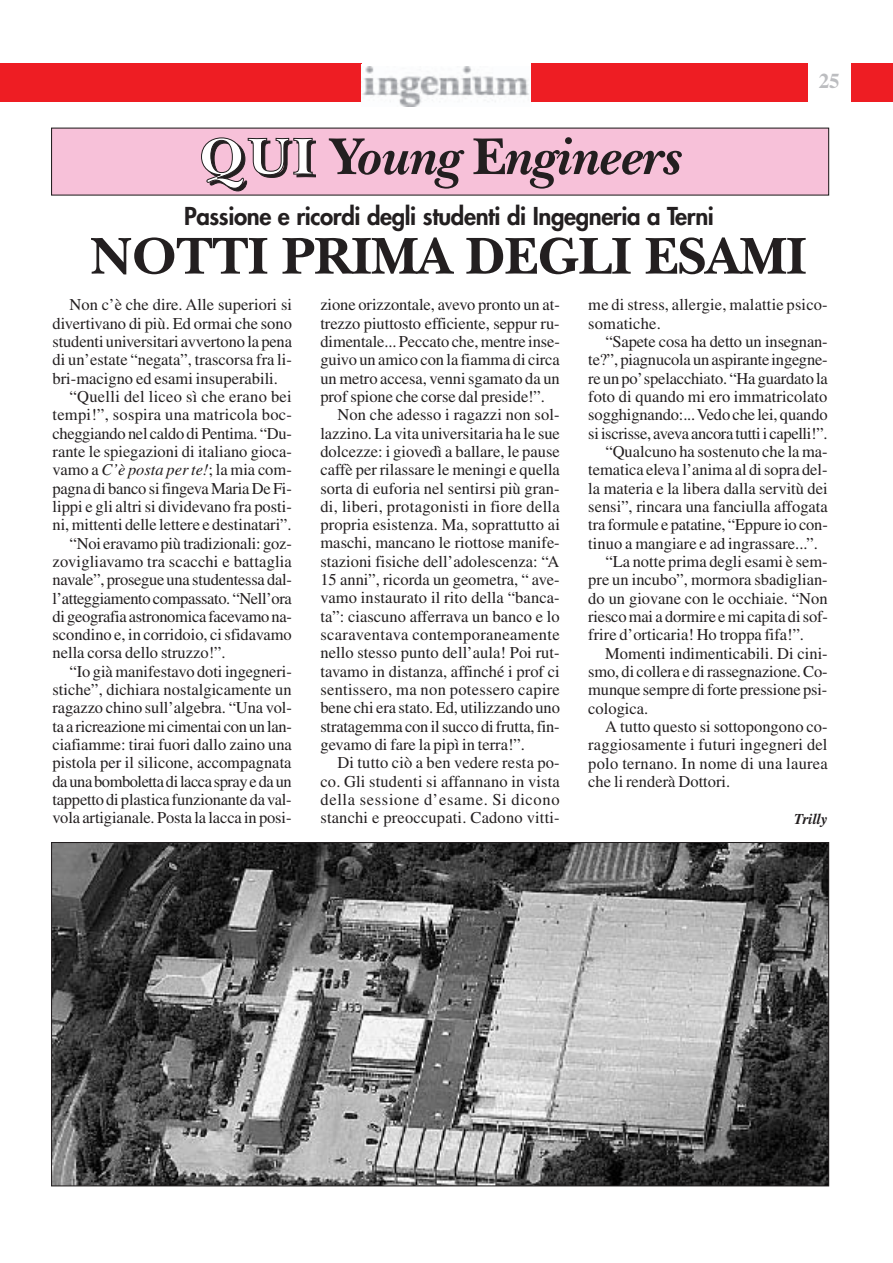
<style>
.page{position:relative;width:893px;height:1263px;background:#fff}
.page>*{position:absolute;margin:0;border:0;box-sizing:border-box;transform-origin:0 0}
.t1{font:700 54px "New Baskerville";letter-spacing:-.015em;color:#231f20}
.t2{font:italic 700 54px "New Baskerville";color:#231f20}
.t3{font:800 24px "Futura";letter-spacing:-.015em;color:#231f20}
.t4{font:700 21px "Times";color:#bcbdc0}
.t5{font:16.5px/18.3px "Times";color:#231f20}
.t6{font:16.5px "Times";letter-spacing:-.02em;color:#231f20}
.t7{font:16.5px "Times";letter-spacing:.02em;color:#231f20}
.t8{font:16.5px "Times";letter-spacing:-.03em;color:#231f20}
.t9{font:16.5px "Times";letter-spacing:.04em;color:#231f20}
.t10{font:italic 700 15px "Times";color:#231f20}
.s1{font-style:normal;color:#fff}
.s2{font-style:normal}
.s3{font-style:italic}
</style>
<div class="page">
<div style="left:0;top:64px;width:361px;height:38px;background:#ee1d23"></div>
<img style="left:362px;top:67px;width:167px;height:40px">
<div style="left:531px;top:64px;width:277px;height:38px;background:#ee1d23"></div>
<div style="left:850px;top:64px;width:43px;height:38px;background:#ee1d23"></div>
<img style="left:53px;top:844px;width:774px;height:340px">
<div style="left:52px;top:128px;width:777px;height:67px;background:#f7c1d9"></div>
<p class="t4" style="left:819px;top:74px;width:22px">25</p>
<h1 class="t2" style="left:199px;top:139px;width:482px"><span class="s1">QUI</span> <span class="s2">Y</span>oung <span class="s2">E</span>ngineers</h1>
<h2 class="t3" style="left:184px;top:205px;width:531px">Passione e ricordi degli studenti di Ingegneria a Terni</h2>
<h1 class="t1" style="left:90px;top:238px;width:718px">NOTTI PRIMA DEGLI ESAMI</h1>
<p class="t5" style="left:70px;top:297px;width:224px">Non c’è che dire. Alle superiori si</p>
<p class="t5" style="left:53px;top:316px;width:241px">divertivano di più. Ed ormai che sono</p>
<p class="t5" style="left:53px;top:334px;width:241px">studenti universitari avvertono la pena</p>
<p class="t5" style="left:53px;top:352px;width:241px">di un’estate “negata”, trascorsa fra li-</p>
<p class="t5" style="left:53px;top:371px;width:227px">bri-macigno ed esami insuperabili.</p>
<p class="t7" style="left:70px;top:391px;width:224px">“Quelli del liceo sì che erano bei</p>
<p class="t5" style="left:53px;top:407px;width:241px">tempi!”, sospira una matricola boc-</p>
<p class="t5" style="left:53px;top:426px;width:241px">cheggiando nel caldo di Pentima. “Du-</p>
<p class="t5" style="left:53px;top:444px;width:241px">rante le spiegazioni di italiano gioca-</p>
<p class="t5" style="left:53px;top:462px;width:241px">vamo a <span class="s3">C’è posta per te!</span>; la mia com-</p>
<p class="t5" style="left:53px;top:481px;width:241px">pagna di banco si fingeva Maria De Fi-</p>
<p class="t5" style="left:53px;top:499px;width:241px">lippi e gli altri si dividevano fra posti-</p>
<p class="t5" style="left:53px;top:517px;width:241px">ni, mittenti delle lettere e destinatari”.</p>
<p class="t5" style="left:70px;top:536px;width:224px">“Noi eravamo più tradizionali: goz-</p>
<p class="t5" style="left:53px;top:554px;width:241px">zovigliavamo tra scacchi e battaglia</p>
<p class="t5" style="left:53px;top:572px;width:241px">navale”, prosegue una studentessa dal-</p>
<p class="t6" style="left:53px;top:592px;width:241px">l’atteggiamento compassato. “Nell’ora</p>
<p class="t6" style="left:53px;top:610px;width:241px">di geografia astronomica facevamo na-</p>
<p class="t5" style="left:53px;top:627px;width:241px">scondino e, in corridoio, ci sfidavamo</p>
<p class="t5" style="left:53px;top:645px;width:175px">nella corsa dello struzzo!”.</p>
<p class="t5" style="left:70px;top:664px;width:224px">“Io già manifestavo doti ingegneri-</p>
<p class="t5" style="left:53px;top:682px;width:241px">stiche”, dichiara nostalgicamente un</p>
<p class="t5" style="left:53px;top:700px;width:241px">ragazzo chino sull’algebra. “Una vol-</p>
<p class="t6" style="left:53px;top:720px;width:241px">ta a ricreazione mi cimentai con un lan-</p>
<p class="t5" style="left:53px;top:737px;width:241px">ciafiamme: tirai fuori dallo zaino una</p>
<p class="t5" style="left:53px;top:755px;width:241px">pistola per il silicone, accompagnata</p>
<p class="t8" style="left:53px;top:775px;width:241px">da una bomboletta di lacca spray e da un</p>
<p class="t5" style="left:53px;top:792px;width:241px">tappetto di plastica funzionante da val-</p>
<p class="t5" style="left:53px;top:810px;width:241px">vola artigianale. Posta la lacca in posi-</p>
<p class="t5" style="left:320px;top:297px;width:241px">zione orizzontale, avevo pronto un at-</p>
<p class="t5" style="left:320px;top:316px;width:241px">trezzo piuttosto efficiente, seppur ru-</p>
<p class="t5" style="left:320px;top:334px;width:241px">dimentale... Peccato che, mentre inse-</p>
<p class="t5" style="left:320px;top:352px;width:241px">guivo un amico con la fiamma di circa</p>
<p class="t5" style="left:320px;top:371px;width:241px">un metro accesa, venni sgamato da un</p>
<p class="t5" style="left:320px;top:389px;width:226px">prof spione che corse dal preside!”.</p>
<p class="t5" style="left:337px;top:407px;width:224px">Non che adesso i ragazzi non sol-</p>
<p class="t5" style="left:320px;top:426px;width:241px">lazzino. La vita universitaria ha le sue</p>
<p class="t5" style="left:320px;top:444px;width:241px">dolcezze: i giovedì a ballare, le pause</p>
<p class="t5" style="left:320px;top:462px;width:241px">caffè per rilassare le meningi e quella</p>
<p class="t5" style="left:320px;top:480px;width:241px">sorta di euforia nel sentirsi più gran-</p>
<p class="t7" style="left:320px;top:501px;width:241px">di, liberi, protagonisti in fiore della</p>
<p class="t5" style="left:320px;top:517px;width:241px">propria esistenza. Ma, soprattutto ai</p>
<p class="t5" style="left:320px;top:535px;width:241px">maschi, mancano le riottose manife-</p>
<p class="t5" style="left:320px;top:554px;width:241px">stazioni fisiche dell’adolescenza: “A</p>
<p class="t5" style="left:320px;top:572px;width:241px">15 anni”, ricorda un geometra, “ ave-</p>
<p class="t5" style="left:320px;top:590px;width:241px">vamo instaurato il rito della “banca-</p>
<p class="t5" style="left:320px;top:609px;width:241px">ta”: ciascuno afferrava un banco e lo</p>
<p class="t7" style="left:320px;top:629px;width:241px">scaraventava contemporaneamente</p>
<p class="t5" style="left:320px;top:645px;width:241px">nello stesso punto dell’aula! Poi rut-</p>
<p class="t5" style="left:320px;top:664px;width:241px">tavamo in distanza, affinché i prof ci</p>
<p class="t5" style="left:320px;top:682px;width:241px">sentissero, ma non potessero capire</p>
<p class="t5" style="left:320px;top:700px;width:241px">bene chi era stato. Ed, utilizzando uno</p>
<p class="t5" style="left:320px;top:719px;width:241px">stratagemma con il succo di frutta, fin-</p>
<p class="t5" style="left:320px;top:737px;width:206px">gevamo di fare la pipì in terra!”.</p>
<p class="t5" style="left:337px;top:755px;width:224px">Di tutto ciò a ben vedere resta po-</p>
<p class="t5" style="left:320px;top:774px;width:241px">co. Gli studenti si affannano in vista</p>
<p class="t9" style="left:320px;top:794px;width:241px">della sessione d’esame. Si dicono</p>
<p class="t5" style="left:320px;top:810px;width:241px">stanchi e preoccupati. Cadono vitti-</p>
<p class="t5" style="left:588px;top:297px;width:241px">me di stress, allergie, malattie psico&shy;somatiche.</p>
<p class="t5" style="left:605px;top:334px;width:224px">“Sapete cosa ha detto un insegnan-</p>
<p class="t5" style="left:588px;top:352px;width:241px">te?”, piagnucola un aspirante ingegne-</p>
<p class="t5" style="left:588px;top:371px;width:241px">re un po’spelacchiato. “Ha guardato la</p>
<p class="t5" style="left:588px;top:389px;width:241px">foto di quando mi ero immatricolato</p>
<p class="t5" style="left:588px;top:407px;width:241px">sogghignando:... Vedo che lei, quando</p>
<p class="t6" style="left:588px;top:427px;width:241px">si iscrisse, aveva ancora tutti i capelli!”.</p>
<p class="t5" style="left:605px;top:444px;width:224px">“Qualcuno ha sostenuto che la ma-</p>
<p class="t5" style="left:588px;top:462px;width:241px">tematica eleva l’anima al di sopra del-</p>
<p class="t5" style="left:588px;top:481px;width:241px">la materia e la libera dalla servitù dei</p>
<p class="t5" style="left:588px;top:499px;width:241px">sensi”, rincara una fanciulla affogata</p>
<p class="t5" style="left:588px;top:517px;width:241px">tra formule e patatine, “Eppure io con-</p>
<p class="t5" style="left:588px;top:536px;width:231px">tinuo a mangiare e ad ingrassare...”.</p>
<p class="t5" style="left:605px;top:554px;width:224px">“La notte prima degli esami è sem-</p>
<p class="t5" style="left:588px;top:572px;width:241px">pre un incubo”, mormora sbadiglian-</p>
<p class="t5" style="left:588px;top:591px;width:241px">do un giovane con le occhiaie. “Non</p>
<p class="t5" style="left:588px;top:609px;width:241px">riesco mai a dormire e mi capita di sof-</p>
<p class="t5" style="left:588px;top:627px;width:217px">frire d’orticaria! Ho troppa fifa!”.</p>
<p class="t5" style="left:605px;top:646px;width:224px">Momenti indimenticabili. Di cini-</p>
<p class="t5" style="left:588px;top:664px;width:241px">smo, di collera e di rassegnazione. Co-</p>
<p class="t5" style="left:588px;top:682px;width:241px">munque sempre di forte pressione psi-</p>
<p class="t5" style="left:588px;top:701px;width:62px">cologica.</p>
<p class="t5" style="left:605px;top:719px;width:224px">A tutto questo si sottopongono co-</p>
<p class="t5" style="left:588px;top:737px;width:241px">raggiosamente i futuri ingegneri del</p>
<p class="t5" style="left:588px;top:756px;width:241px">polo ternano. In nome di una laurea</p>
<p class="t5" style="left:588px;top:774px;width:143px">che li renderà Dottori.</p>
<p class="t10" style="left:794px;top:813px;width:35px">Trilly</p>
</div>
